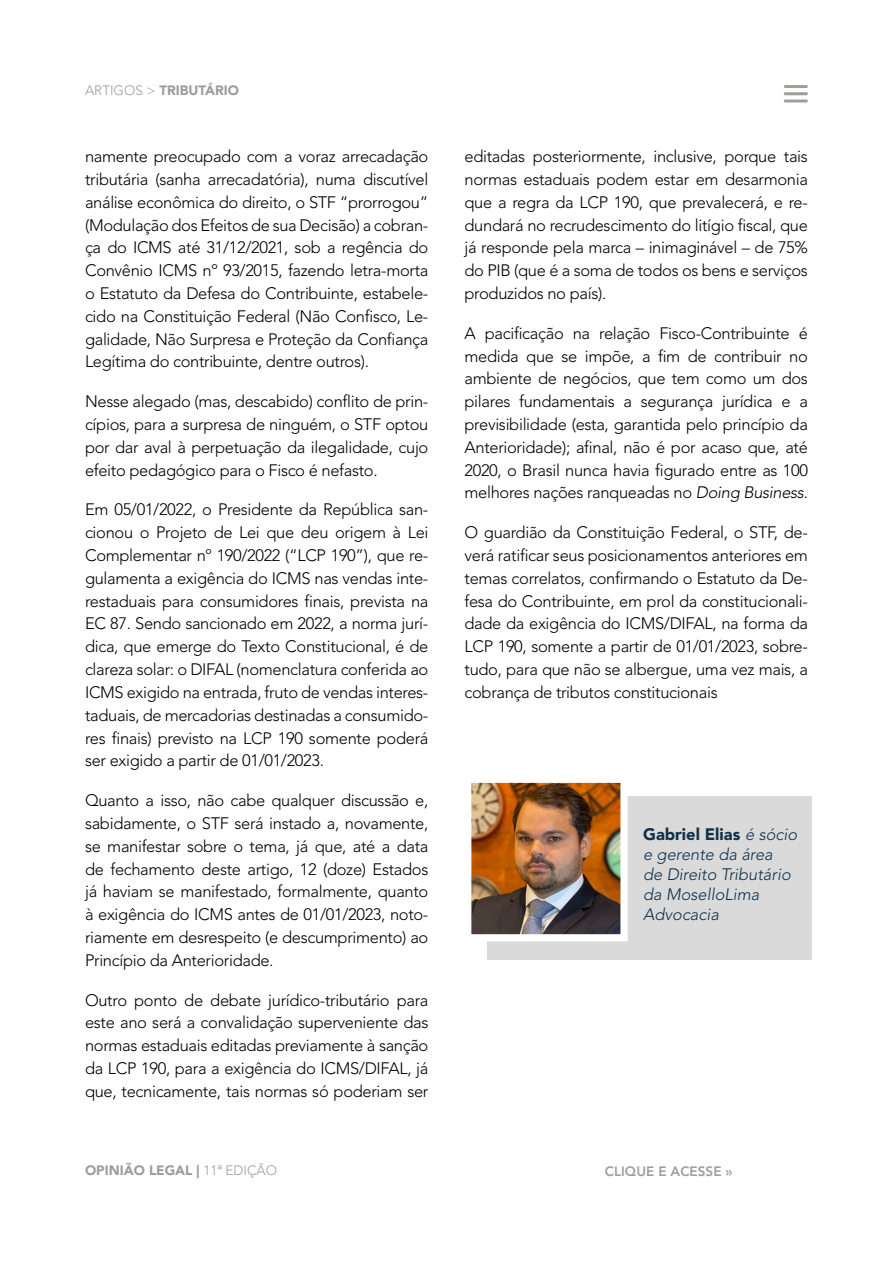
<style>
.page{position:relative;width:893px;height:1263px;background:#fff}
.page>*{position:absolute;margin:0;border:0;box-sizing:border-box;transform-origin:0 0}
.t1{font:300 16.5px/22.8px "Avenir LT Std";letter-spacing:-.02em;color:#000;text-align:justify}
.t2{font:italic 300 16.5px/19.8px "Avenir LT Std";color:#12304a}
.t3{font:900 13.5px "Avenir LT Std";color:#9d9d9c}
.t4{font:800 13.5px "Avenir LT Std";color:#9d9d9c}
.s1{font-weight:300}
.s2{font-style:italic}
.s3{font-weight:900;font-style:normal}
</style>
<div class="page">
<hr style="left:785px;top:85px;width:21px;height:3px;background:#9e9e9c">
<hr style="left:785px;top:92px;width:21px;height:3px;background:#9e9e9c">
<hr style="left:785px;top:99px;width:21px;height:3px;background:#9e9e9c">
<div style="left:487px;top:796px;width:325px;height:164px;background:#dadada"></div>
<img style="left:472px;top:784px;width:148px;height:149px">
<div style="left:464px;top:776px;width:164px;height:165px;border:7px solid #fff"></div>
<p class="t3" style="left:85px;top:82px;width:156px"><span class="s1">ARTIGOS &gt;</span> TRIBUTÁRIO</p>
<p class="t1" style="left:85px;top:145px;width:345px">namente preocupado com a voraz arrecadação tributária (sanha arrecadatória), numa discutível análise econômica do direito, o STF “prorrogou” (Modulação dos Efeitos de sua Decisão) a cobran&shy;ça do ICMS até 31/12/2021, sob a regência do Convênio ICMS nº 93/2015, fazendo letra-morta o Estatuto da Defesa do Contribuinte, estabele&shy;cido na Constituição Federal (Não Confisco, Le&shy;galidade, Não Surpresa e Proteção da Confiança Legítima do contribuinte, dentre outros).</p>
<p class="t1" style="left:85px;top:390px;width:345px">Nesse alegado (mas, descabido) conflito de prin&shy;cípios, para a surpresa de ninguém, o STF optou por dar aval à perpetuação da ilegalidade, cujo efeito pedagógico para o Fisco é nefasto.</p>
<p class="t1" style="left:85px;top:498px;width:345px">Em 05/01/2022, o Presidente da República san&shy;cionou o Projeto de Lei que deu origem à Lei Complementar nº 190/2022 (“LCP 190”), que re&shy;gulamenta a exigência do ICMS nas vendas inte&shy;restaduais para consumidores finais, prevista na EC 87. Sendo sancionado em 2022, a norma jurí&shy;dica, que emerge do Texto Constitucional, é de clareza solar: o DIFAL (nomenclatura conferida ao ICMS exigido na entrada, fruto de vendas interes&shy;taduais, de mercadorias destinadas a consumido&shy;res finais) previsto na LCP 190 somente poderá ser exigido a partir de 01/01/2023.</p>
<p class="t1" style="left:85px;top:789px;width:345px">Quanto a isso, não cabe qualquer discussão e, sabidamente, o STF será instado a, novamente, se manifestar sobre o tema, já que, até a data de fechamento deste artigo, 12 (doze) Estados já haviam se manifestado, formalmente, quanto à exigência do ICMS antes de 01/01/2023, noto&shy;riamente em desrespeito (e descumprimento) ao Princípio da Anterioridade.</p>
<p class="t1" style="left:85px;top:988px;width:345px">Outro ponto de debate jurídico-tributário para este ano será a convalidação superveniente das normas estaduais editadas previamente à sanção da LCP 190, para a exigência do ICMS/DIFAL, já que, tecnicamente, tais normas só poderiam ser</p>
<p class="t1" style="left:465px;top:145px;width:345px">editadas posteriormente, inclusive, porque tais normas estaduais podem estar em desarmonia que a regra da LCP 190, que prevalecerá, e re&shy;dundará no recrudescimento do litígio fiscal, que já responde pela marca – inimaginável – de 75% do PIB (que é a soma de todos os bens e serviços produzidos no país).</p>
<p class="t1" style="left:465px;top:322px;width:345px">A pacificação na relação Fisco-Contribuinte é medida que se impõe, a fim de contribuir no ambiente de negócios, que tem como um dos pilares fundamentais a segurança jurídica e a previsibilidade (esta, garantida pelo princípio da Anterioridade); afinal, não é por acaso que, até 2020, o Brasil nunca havia figurado entre as 100 melhores nações ranqueadas no <span class="s2">Doing Business</span>.</p>
<p class="t1" style="left:465px;top:521px;width:345px">O guardião da Constituição Federal, o STF, de&shy;verá ratificar seus posicionamentos anteriores em temas correlatos, confirmando o Estatuto da De&shy;fesa do Contribuinte, em prol da constitucionali&shy;dade da exigência do ICMS/DIFAL, na forma da LCP 190, somente a partir de 01/01/2023, sobre&shy;tudo, para que não se albergue, uma vez mais, a cobrança de tributos constitucionais</p>
<p class="t2" style="left:643px;top:825px;width:156px"><span class="s3">Gabriel Elias</span> é sócio e gerente da área<br>de Direito Tributário da MoselloLima<br>Advocacia</p>
<p class="t3" style="left:85px;top:1162px;width:194px">OPINIÃO LEGAL | <span class="s1">11a EDIÇÃO</span></p>
<p class="t4" style="left:605px;top:1164px;width:129px">CLIQUE E ACESSE »</p>
</div>
